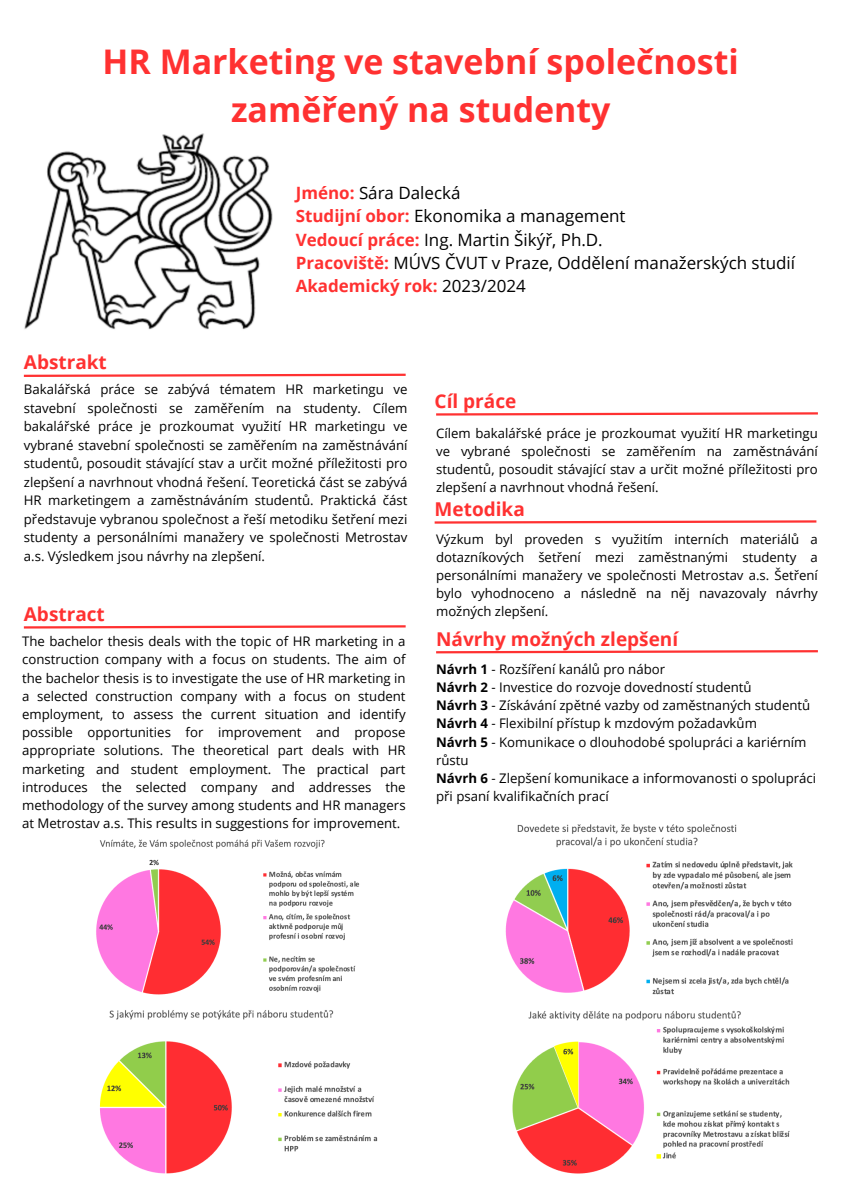
<style>
.page{position:relative;width:842px;height:1193px;background:#fff}
.page>*{position:absolute;margin:0;border:0;box-sizing:border-box;transform-origin:0 0}
.t1{font:700 33.95px/47.2px "Open Sans";color:#ff3131;text-align:center}
.t2{font:700 19px "Open Sans";color:#ff3131}
.t3{font:16.95px/23.4px "Open Sans";color:#000}
.t4{font:13.2px/18.2px "Open Sans";color:#000;text-align:justify}
.t5{font:13.15px/18.1px "Open Sans";color:#000;text-align:justify}
.s1{font-weight:700;color:#ff3131}
.s2{font-weight:700}
</style>
<div class="page">
<img style="left:24px;top:133px;width:249px;height:197px">
<svg style="left:23px;top:373px;width:383px;height:4px"></svg>
<svg style="left:23px;top:625px;width:383px;height:4px"></svg>
<svg style="left:436px;top:412px;width:382px;height:4px"></svg>
<svg style="left:436px;top:650px;width:382px;height:4px"></svg>
<img style="left:96px;top:839px;width:264px;height:156px">
<img style="left:505px;top:824px;width:288px;height:171px">
<img style="left:99px;top:1010px;width:279px;height:164px">
<img style="left:512px;top:1010px;width:278px;height:164px">
<svg style="left:434px;top:520px;width:383px;height:4px"></svg>
<p class="t1" style="left:103px;top:37px;width:638px">HR Marketing ve stavební společnosti zaměřený na studenty</p>
<h2 class="t2" style="left:24px;top:349px;width:84px">Abstrakt</h2>
<p class="t3" style="left:296px;top:181px;width:501px"><span class="s1">Jméno:</span> Sára Dalecká<br><span class="s1">Studijní obor:</span> Ekonomika a management<br><span class="s1">Vedoucí práce:</span> Ing. Martin Šikýř, Ph.D.<br><span class="s1">Pracoviště:</span> MÚVS ČVUT v Praze, Oddělení manažerských studií <span class="s1">Akademický rok:</span> 2023/2024</p>
<p class="t4" style="left:24px;top:380px;width:385px;line-height:18.5px">Bakalářská práce se zabývá tématem HR marketingu ve stavební společnosti se zaměřením na studenty. Cílem bakalářské práce je prozkoumat využití HR marketingu ve vybrané stavební společnosti se zaměřením na zaměstnávání studentů, posoudit stávající stav a určit možné příležitosti pro zlepšení a navrhnout vhodná řešení. Teoretická část se zabývá HR marketingem a zaměstnáváním studentů. Praktická část představuje vybranou společnost a řeší metodiku šetření mezi studenty a personálními manažery ve společnosti Metrostav a.s. Výsledkem jsou návrhy na zlepšení.</p>
<p class="t2" style="left:435px;top:387px;width:83px">Cíl práce</p>
<h2 class="t5" style="left:436px;top:424px;width:383px">Cílem bakalářské práce je prozkoumat využití HR marketingu ve vybrané společnosti se zaměřením na zaměstnávání studentů, posoudit stávající stav a určit možné příležitosti pro zlepšení a navrhnout vhodná řešení.</h2>
<p class="t2" style="left:435px;top:495px;width:92px">Metodika</p>
<p class="t5" style="left:436px;top:529px;width:383px">Výzkum byl proveden s využitím interních materiálů a dotazníkových šetření mezi zaměstnanými studenty a personálními manažery ve společnosti Metrostav a.s. Šetření bylo vyhodnoceno a následně na něj navazovaly návrhy možných zlepšení.</p>
<h2 class="t2" style="left:24px;top:600px;width:82px">Abstract</h2>
<p class="t4" style="left:22px;top:631px;width:385px">The bachelor thesis deals with the topic of HR marketing in a construction company with a focus on students. The aim of the bachelor thesis is to investigate the use of HR marketing in a selected construction company with a focus on student employment, to assess the current situation and identify possible opportunities for improvement and propose appropriate solutions. The theoretical part deals with HR marketing and student employment. The practical part introduces the selected company and addresses the methodology of the survey among students and HR managers at Metrostav a.s. This results in suggestions for improvement.</p>
<h2 class="t2" style="left:436px;top:625px;width:244px">Návrhy možných zlepšení</h2>
<p class="t4" style="left:436px;top:660px;width:231px"><span class="s2">Návrh 1</span> - Rozšíření kanálů pro nábor</p>
<p class="t4" style="left:436px;top:678px;width:317px"><span class="s2">Návrh 2</span> - Investice do rozvoje dovedností studentů</p>
<p class="t4" style="left:436px;top:696px;width:376px"><span class="s2">Návrh 3</span> - Získávání zpětné vazby od zaměstnaných studentů</p>
<p class="t4" style="left:436px;top:714px;width:322px"><span class="s2">Návrh 4</span> - Flexibilní přístup k mzdovým požadavkům</p>
<p class="t4" style="left:436px;top:732px;width:372px;line-height:18.1px"><span class="s2">Návrh 5</span> - Komunikace o dlouhodobé spolupráci a kariérním růstu</p>
<p class="t4" style="left:436px;top:768px;width:381px;line-height:18.1px"><span class="s2">Návrh 6</span> - Zlepšení komunikace a informovanosti o spolupráci při psaní kvalifikačních prací</p>
</div>
